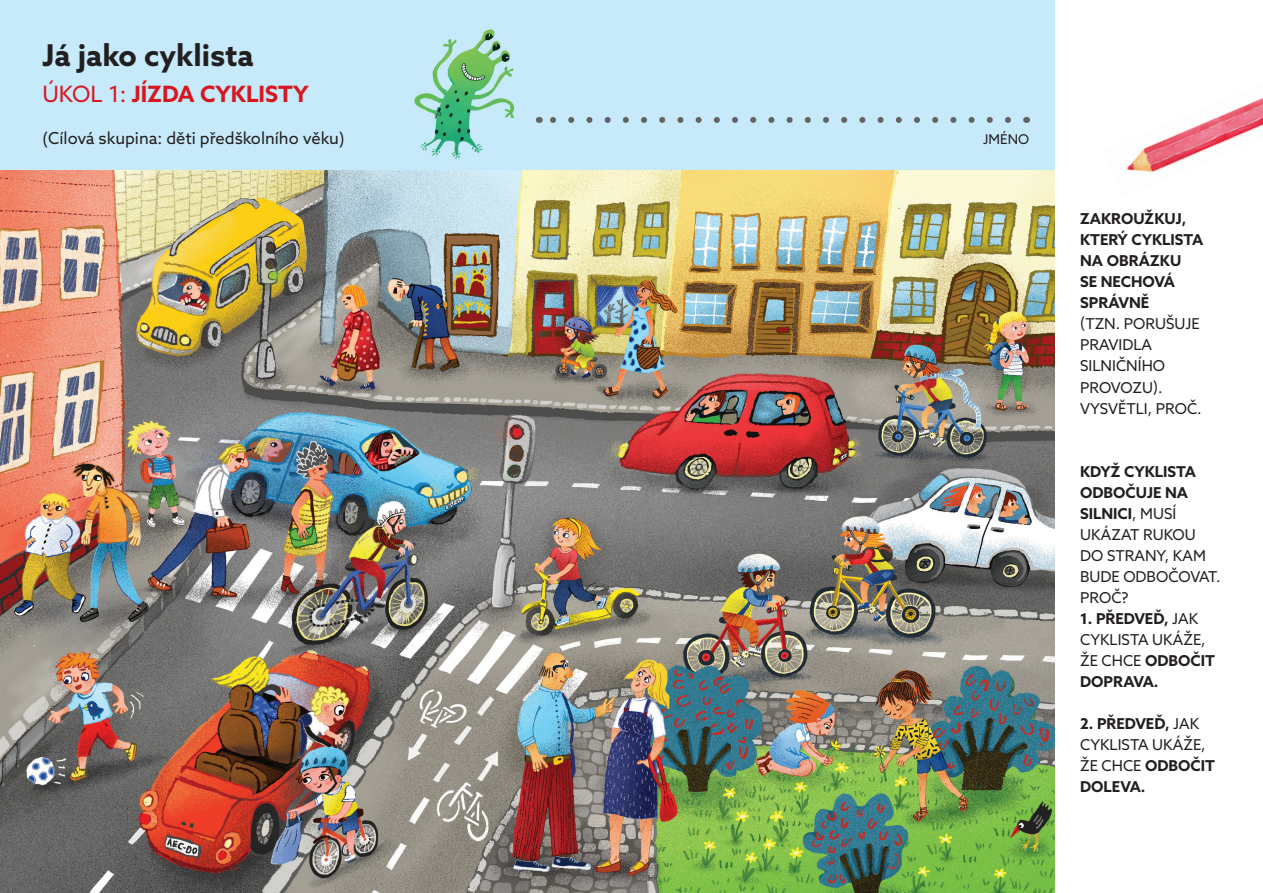
<style>
.page{position:relative;width:1263px;height:893px;background:#fff}
.page>*{position:absolute;margin:0;border:0;box-sizing:border-box;transform-origin:0 0}
.t1{font:700 30px "Azo Sans";color:#231f20}
.t2{font:700 22.5px "Azo Sans";color:#d7171f}
.t3{font:16.5px "Azo Sans";color:#231f20}
.t4{font:700 15px/21px "Azo Sans";color:#231f20}
.t5{font:15px/21px "Azo Sans";color:#231f20}
.t6{font:13.5px "Azo Sans";color:#231f20}
.s1{font-weight:400}
.s2{font-weight:700}
</style>
<div class="page">
<div style="left:0;top:0;width:1054px;height:170px;background:#c6eafa"></div>
<svg style="left:550px;top:117px;width:458px;height:6px"></svg>
<img style="left:414px;top:29px;width:101px;height:130px">
<img style="left:0;top:170px;width:1054px;height:723px">
<img style="left:1127px;top:97px;width:136px;height:75px">
<h1 class="t1" style="left:43px;top:36px;width:213px">Já jako cyklista</h1>
<h2 class="t2" style="left:43px;top:79px;width:268px"><span class="s1">ÚKOL 1:</span> JÍZDA CYKLISTY</h2>
<p class="t3" style="left:43px;top:127px;width:304px">(Cílová skupina: děti předškolního věku)</p>
<p class="t6" style="left:983px;top:130px;width:47px">JMÉNO</p>
<p class="t4" style="left:1080px;top:208px;width:125px">ZAKROUŽKUJ,<br>KTERÝ CYKLISTA<br>NA OBRÁZKU<br>SE NECHOVÁ<br>SPRÁVNĚ</p>
<p class="t5" style="left:1080px;top:313px;width:123px">(TZN. PORUŠUJE<br>PRAVIDLA<br>SILNIČNÍHO<br>PROVOZU).<br>VYSVĚTLI, PROČ.</p>
<p class="t5" style="left:1080px;top:460px;width:142px"><span class="s2">KDYŽ CYKLISTA<br>ODBOČUJE NA<br>SILNICI</span>, MUSÍ<br>UKÁZAT RUKOU<br>DO STRANY, KAM<br>BUDE ODBOČOVAT.<br>PROČ?</p>
<p class="t4" style="left:1080px;top:607px;width:136px">1. PŘEDVEĎ, <span class="s1">JAK<br>CYKLISTA UKÁŽE,<br>ŽE CHCE</span> ODBOČIT<br>DOPRAVA.</p>
<p class="t4" style="left:1080px;top:712px;width:136px">2. PŘEDVEĎ, <span class="s1">JAK<br>CYKLISTA UKÁŽE,<br>ŽE CHCE</span> ODBOČIT<br>DOLEVA.</p>
</div>
